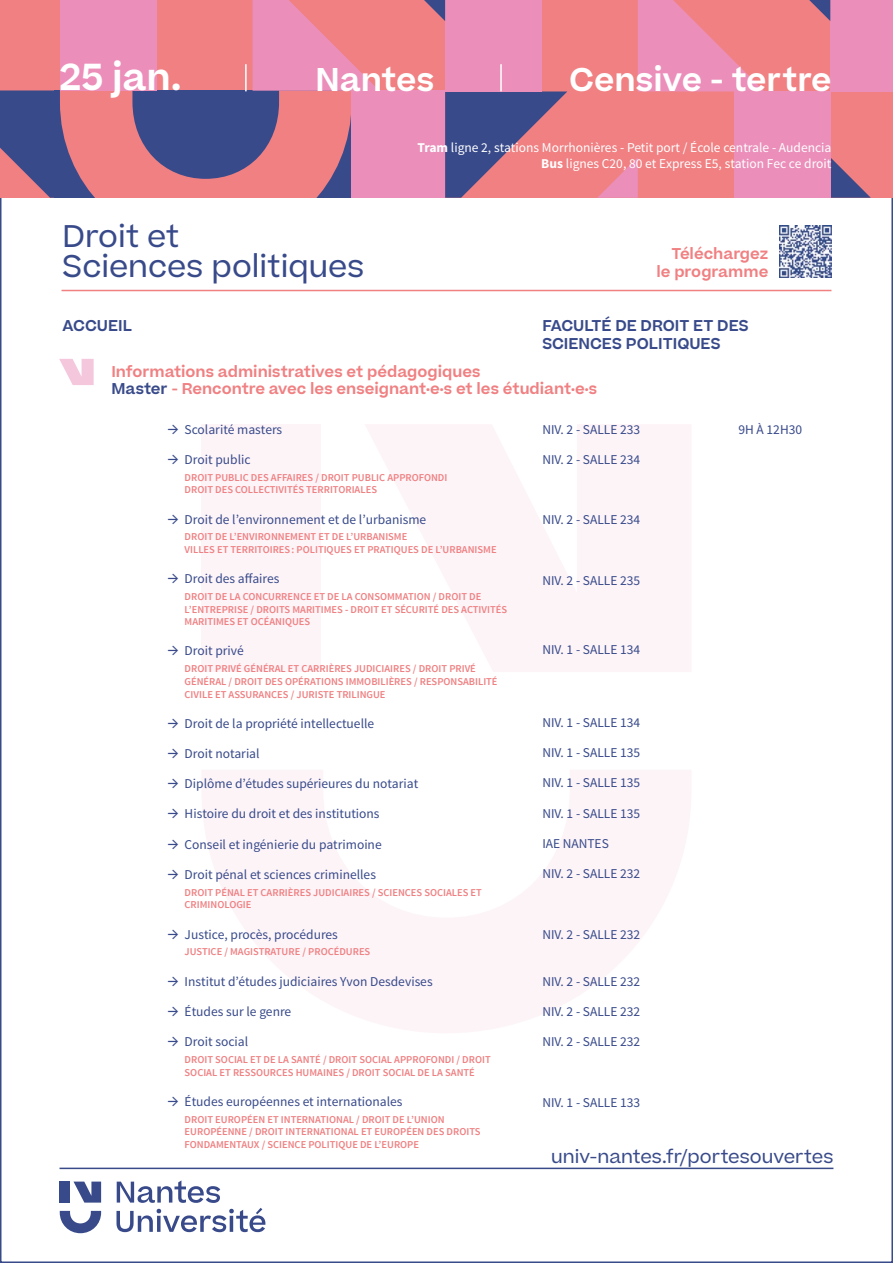
<style>
.page{position:relative;width:893px;height:1263px;background:#fff}
.page>*{position:absolute;margin:0;border:0;box-sizing:border-box;transform-origin:0 0}
.t1{font:600 36px "Beatrice";color:#fff}
.t2{font:600 31.5px "Beatrice";color:#fff}
.t3{font:30px/30.3px "Beatrice";color:#384a8a}
.t4{font:18px "Beatrice";color:#384a8a}
.t5{font:600 15px/16.5px "Beatrice";color:#f08082}
.t6{font:600 15px/18px "Beatrice";color:#384a8a}
.t7{font:13.5px "Source Sans Pro";color:#384a8a}
.t8{font:13.5px/16.2px "Source Sans Pro";color:#fff;text-align:right}
.t9{font:600 10.5px/12.6px "Source Sans Pro";color:#ef8082}
.s1{font-weight:700}
.s2{color:#384a8a}
.s3{font-size:18px}
</style>
<div class="page">
<svg style="left:202px;top:770px;width:489px;height:263px;fill:#fdf4f8"></svg>
<svg style="left:366px;top:425px;width:325px;height:247px;fill:#fdf4f8"></svg>
<div style="left:201px;top:424px;width:120px;height:248px;background:#fdf4f8"></div>
<hr style="left:60px;top:1167px;width:773px;height:2px;background:#384a8a">
<svg style="left:116px;top:1180px;width:149px;height:52px"></svg>
<svg style="left:60px;top:1211px;width:41px;height:22px"></svg>
<svg style="left:74px;top:1181px;width:27px;height:21px"></svg>
<div style="left:60px;top:1181px;width:10px;height:21px;background:#384a8a"></div>
<hr style="left:62px;top:290px;width:769px;height:1px;background:#f08082">
<svg style="left:59px;top:359px;width:35px;height:26px"></svg>
<img style="left:779px;top:225px;width:52px;height:52px">
<div style="left:60px;top:0;width:833px;height:198px;background:#f08082"></div>
<svg style="left:830px;top:157px;width:41px;height:41px"></svg>
<div style="left:830px;top:0;width:63px;height:91px;background:#eb8fba"></div>
<div style="left:734px;top:91px;width:96px;height:107px;background:#eb8fba"></div>
<svg style="left:809px;top:0;width:21px;height:21px"></svg>
<svg style="left:638px;top:0;width:126px;height:91px"></svg>
<svg style="left:445px;top:91px;width:122px;height:107px"></svg>
<svg style="left:597px;top:157px;width:41px;height:41px"></svg>
<div style="left:445px;top:0;width:96px;height:91px;background:#eb8fba"></div>
<div style="left:352px;top:91px;width:93px;height:107px;background:#eb8fba"></div>
<svg style="left:424px;top:0;width:21px;height:21px"></svg>
<svg style="left:0;top:0;width:379px;height:198px"></svg>
<hr style="left:245px;top:64px;width:2px;height:27px;background:#fff">
<hr style="left:500px;top:64px;width:2px;height:27px;background:#fff">
<h1 class="t1" style="left:60px;top:53px;width:124px">25 jan.</h1>
<h2 class="t2" style="left:315px;top:58px;width:120px">Nantes</h2>
<h2 class="t2" style="left:569px;top:58px;width:264px">Censive - tertre</h2>
<p class="t8" style="left:417px;top:139px;width:415px"><span class="s1">Tram</span> ligne 2, stations Morrhonières - Petit port / École centrale - Audencia<br><span class="s1">Bus</span> lignes C20, 80 et Express E5, station Fec ce droit</p>
<h3 class="t3" style="left:63px;top:221px;width:303px">Droit et<br>Sciences politiques</h3>
<h3 class="t6" style="left:63px;top:316px;width:71px">ACCUEIL</h3>
<h3 class="t6" style="left:542px;top:316px;width:208px">FACULTÉ DE DROIT ET DES<br>SCIENCES POLITIQUES</h3>
<h3 class="t5" style="left:111px;top:364px;width:487px">Informations administratives et pédagogiques<br><span class="s2">Master</span> - Rencontre avec les enseignant·e·s et les étudiant·e·s</h3>
<p class="t7" style="left:168px;top:421px;width:116px"><span class="s3">→</span> Scolarité masters</p>
<p class="t7" style="left:168px;top:451px;width:84px"><span class="s3">→</span> Droit public</p>
<p class="t9" style="left:185px;top:471px;width:264px">DROIT PUBLIC DES AFFAIRES / DROIT PUBLIC APPROFONDI<br>DROIT DES COLLECTIVITÉS TERRITORIALES</p>
<p class="t7" style="left:168px;top:511px;width:260px"><span class="s3">→</span> Droit de l’environnement et de l’urbanisme</p>
<p class="t9" style="left:185px;top:531px;width:313px">DROIT DE L’ENVIRONNEMENT ET DE L’URBANISME<br>VILLES ET TERRITOIRES: POLITIQUES ET PRATIQUES DE L’URBANISME</p>
<p class="t7" style="left:168px;top:570px;width:113px"><span class="s3">→</span> Droit des affaires</p>
<p class="t9" style="left:185px;top:590px;width:324px">DROIT DE LA CONCURRENCE ET DE LA CONSOMMATION / DROIT DE<br>L’ENTREPRISE / DROITS MARITIMES - DROIT ET SÉCURITÉ DES ACTIVITÉS<br>MARITIMES ET OCÉANIQUES</p>
<p class="t7" style="left:168px;top:643px;width:78px"><span class="s3">→</span> Droit privé</p>
<p class="t9" style="left:185px;top:663px;width:314px">DROIT PRIVÉ GÉNÉRAL ET CARRIÈRES JUDICIAIRES / DROIT PRIVÉ<br>GÉNÉRAL / DROIT DES OPÉRATIONS IMMOBILIÈRES / RESPONSABILITÉ<br>CIVILE ET ASSURANCES / JURISTE TRILINGUE</p>
<p class="t7" style="left:168px;top:715px;width:208px"><span class="s3">→</span> Droit de la propriété intellectuelle</p>
<p class="t7" style="left:168px;top:745px;width:94px"><span class="s3">→</span> Droit notarial</p>
<p class="t7" style="left:168px;top:775px;width:252px"><span class="s3">→</span> Diplôme d’études supérieures du notariat</p>
<p class="t7" style="left:168px;top:805px;width:213px"><span class="s3">→</span> Histoire du droit et des institutions</p>
<p class="t7" style="left:168px;top:836px;width:216px"><span class="s3">→</span> Conseil et ingénierie du patrimoine</p>
<p class="t7" style="left:168px;top:866px;width:210px"><span class="s3">→</span> Droit pénal et sciences criminelles</p>
<p class="t9" style="left:185px;top:886px;width:299px">DROIT PÉNAL ET CARRIÈRES JUDICIAIRES / SCIENCES SOCIALES ET<br>CRIMINOLOGIE</p>
<p class="t7" style="left:168px;top:926px;width:172px"><span class="s3">→</span> Justice, procès, procédures</p>
<p class="t9" style="left:185px;top:946px;width:187px">JUSTICE / MAGISTRATURE / PROCÉDURES</p>
<p class="t7" style="left:168px;top:973px;width:267px"><span class="s3">→</span> Institut d’études judiciaires Yvon Desdevises</p>
<p class="t7" style="left:168px;top:1003px;width:125px"><span class="s3">→</span> Études sur le genre</p>
<p class="t7" style="left:168px;top:1033px;width:82px"><span class="s3">→</span> Droit social</p>
<p class="t9" style="left:185px;top:1053px;width:308px">DROIT SOCIAL ET DE LA SANTÉ / DROIT SOCIAL APPROFONDI / DROIT<br>SOCIAL ET RESSOURCES HUMAINES / DROIT SOCIAL DE LA SANTÉ</p>
<p class="t7" style="left:168px;top:1093px;width:236px"><span class="s3">→</span> Études européennes et internationales</p>
<p class="t9" style="left:185px;top:1113px;width:297px">DROIT EUROPÉEN ET INTERNATIONAL / DROIT DE L’UNION<br>EUROPÉENNE / DROIT INTERNATIONAL ET EUROPÉEN DES DROITS<br>FONDAMENTAUX / SCIENCE POLITIQUE DE L’EUROPE</p>
<h3 class="t5" style="left:657px;top:245px;width:113px;line-height:18px;text-align:right">Téléchargez le programme</h3>
<p class="t7" style="left:738px;top:421px;width:65px">9H À 12H30</p>
<p class="t7" style="left:542px;top:421px;width:99px">NIV. 2 - SALLE 233</p>
<p class="t7" style="left:542px;top:451px;width:99px">NIV. 2 - SALLE 234</p>
<p class="t7" style="left:542px;top:511px;width:99px">NIV. 2 - SALLE 234</p>
<p class="t7" style="left:542px;top:572px;width:99px">NIV. 2 - SALLE 235</p>
<p class="t7" style="left:542px;top:641px;width:99px">NIV. 1 - SALLE 134</p>
<p class="t7" style="left:542px;top:714px;width:99px">NIV. 1 - SALLE 134</p>
<p class="t7" style="left:542px;top:744px;width:99px">NIV. 1 - SALLE 135</p>
<p class="t7" style="left:542px;top:774px;width:99px">NIV. 1 - SALLE 135</p>
<p class="t7" style="left:542px;top:805px;width:99px">NIV. 1 - SALLE 135</p>
<p class="t7" style="left:542px;top:835px;width:68px">IAE NANTES</p>
<p class="t7" style="left:542px;top:865px;width:99px">NIV. 2 - SALLE 232</p>
<p class="t7" style="left:542px;top:926px;width:99px">NIV. 2 - SALLE 232</p>
<p class="t7" style="left:542px;top:973px;width:99px">NIV. 2 - SALLE 232</p>
<p class="t7" style="left:542px;top:1003px;width:99px">NIV. 2 - SALLE 232</p>
<p class="t7" style="left:542px;top:1033px;width:99px">NIV. 2 - SALLE 232</p>
<p class="t7" style="left:542px;top:1094px;width:99px">NIV. 1 - SALLE 133</p>
<h3 class="t4" style="left:551px;top:1144px;width:284px">univ-nantes.fr/portesouvertes</h3>
</div>
